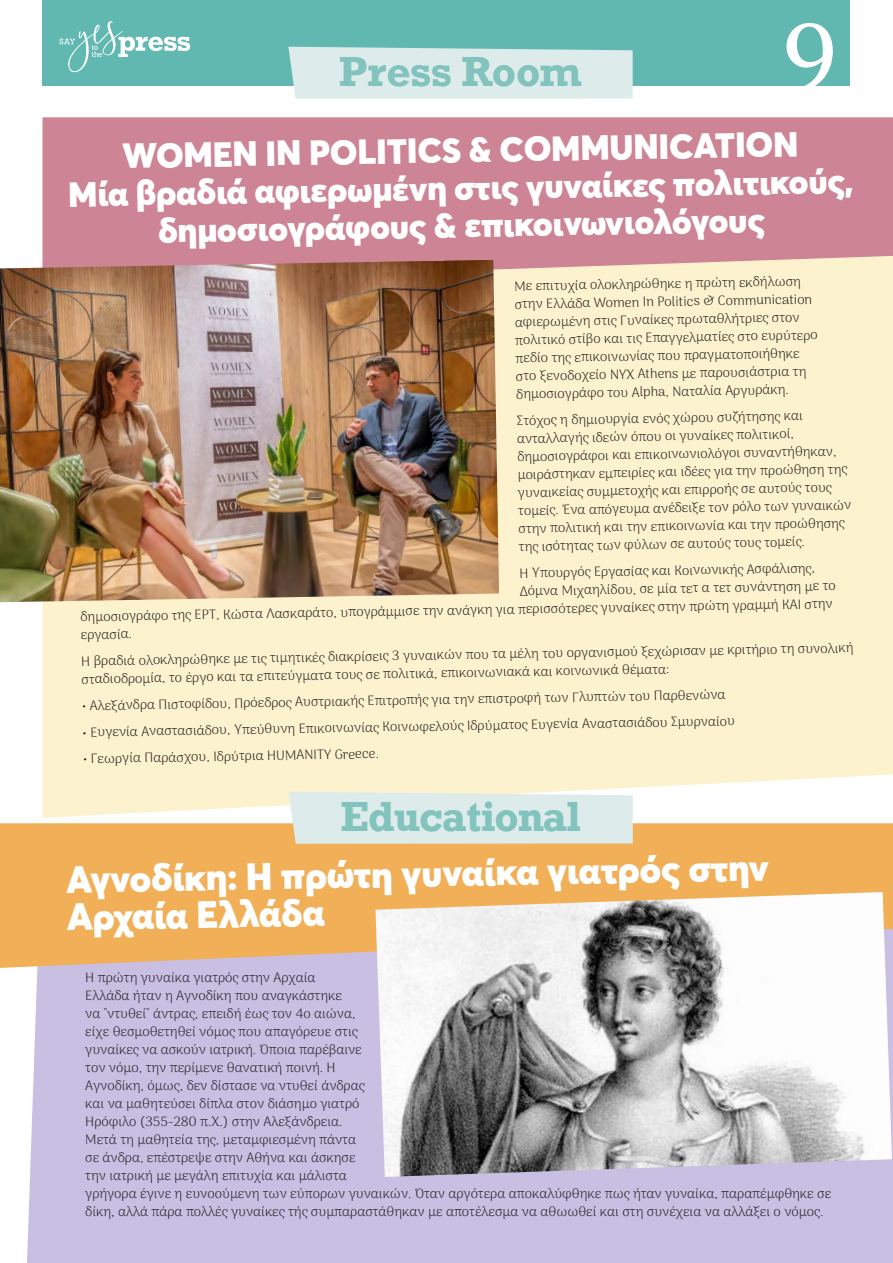
<style>
.page{position:relative;width:893px;height:1263px;background:#fff}
.page>*{position:absolute;margin:0;border:0;box-sizing:border-box;transform-origin:0 0}
.t1{font:97.5px "Georgia";color:#fff}
.t2{font:700 39.6px "Rockwell";letter-spacing:-.02em;color:#82c3bd}
.t3{font:700 39.6px "Rockwell";color:#82c3bd}
.t4{font:900 37.5px/37.5px "Averta";color:#fff}
.t5{font:900 34.5px/37.5px "Averta";color:#fff;text-align:center}
.t6{font:100 13.5px/18px "Arima";color:#231f20}
</style>
<div class="page">
<div style="left:43px;top:0;width:807px;height:85px;background:#61b8b0"></div>
<svg style="left:60px;top:21px;width:130px;height:51px"></svg>
<div style="left:43px;top:285px;width:850px;height:533px;background:#fcf2ce"></div>
<svg style="left:43px;top:117px;width:850px;height:168px;background:#d08c98"></svg>
<div style="left:27px;top:968px;width:866px;height:295px;background:#c9bfe3"></div>
<div style="left:0;top:823px;width:893px;height:145px;background:#f1af58"></div>
<div style="left:288px;top:47px;width:345px;height:52px;background:#ddecea"></div>
<div style="left:288px;top:792px;width:345px;height:52px;background:#ddecea"></div>
<img style="left:375px;top:892px;width:517px;height:285px">
<img style="left:0;top:260px;width:499px;height:342px">
<h1 class="t1" style="left:782px;top:-29px;width:57px">9</h1>
<h3 class="t5" style="left:67px;top:138px;width:787px;rotate:-1deg">WOMEN IN POLITICS &amp; COMMUNICATION<br>Μία βραδιά αφιερωμένη στις γυναίκες πολιτικούς, δημοσιογράφους &amp; επικοινωνιολόγους</h3>
<h2 class="t3" style="left:339px;top:46px;width:245px">Press Room</h2>
<p class="t6" style="left:514px;top:277px;width:304px;rotate:-1deg">Με επιτυχία ολοκληρώθηκε η πρώτη εκδήλωση στην Ελλάδα Women In Politics &amp; Communication αφιερωμένη στις Γυναίκες πρωταθλήτριες στον πολιτικό στίβο και τις Επαγγελματίες στο ευρύτερο πεδίο της επικοινωνίας που πραγματοποιήθηκε στο ξενοδοχείο NYX Athens με παρουσιάστρια τη δημοσιογράφο του Alpha, Ναταλία Αργυράκη.</p>
<p class="t6" style="left:516px;top:411px;width:335px;rotate:-1deg">Στόχος η δημιουργία ενός χώρου συζήτησης και ανταλλαγής ιδεών όπου οι γυναίκες πολιτικοί, δημοσιογράφοι και επικοινωνιολόγοι συναντήθηκαν, μοιράστηκαν εμπειρίες και ιδέες για την προώθηση της γυναικείας συμμετοχής και επιρροής σε αυτούς τους τομείς. Ένα απόγευμα ανέδειξε τον ρόλο των γυναικών στην πολιτική και την επικοινωνία και την προώθησης της ισότητας των φύλων σε αυτούς τους τομείς.</p>
<p class="t6" style="left:519px;top:564px;width:297px;rotate:-1deg">Η Υπουργός Εργασίας και Κοινωνικής Ασφάλισης,</p>
<p class="t6" style="left:519px;top:582px;width:318px;rotate:-1deg">Δόμνα Μιχαηλίδου, σε μία τετ α τετ συνάντηση με το</p>
<p class="t6" style="left:80px;top:607px;width:754px;rotate:-1deg">δημοσιογράφο της ΕΡΤ, Κώστα Λασκαράτο, υπογράμμισε την ανάγκη για περισσότερες γυναίκες στην πρώτη γραμμή ΚΑΙ στην</p>
<p class="t6" style="left:81px;top:625px;width:53px;rotate:-1deg">εργασία.</p>
<p class="t6" style="left:81px;top:652px;width:774px;rotate:-1deg">Η βραδιά ολοκληρώθηκε με τις τιμητικές διακρίσεις 3 γυναικών που τα μέλη του οργανισμού ξεχώρισαν με κριτήριο τη συνολική σταδιοδρομία, το έργο και τα επιτεύγματα τους σε πολιτικά, επικοινωνιακά και κοινωνικά θέματα:</p>
<p class="t6" style="left:82px;top:696px;width:645px;rotate:-1deg">• Αλεξάνδρα Πιστοφίδου, Πρόεδρος Αυστριακής Επιτροπής για την επιστροφή των Γλυπτών του Παρθενώνα</p>
<p class="t6" style="left:82px;top:723px;width:654px;rotate:-1deg">• Ευγενία Αναστασιάδου, Υπεύθυνη Επικοινωνίας Κοινωφελούς Ιδρύματος Ευγενία Αναστασιάδου Σμυρναίου</p>
<p class="t6" style="left:83px;top:749px;width:298px;rotate:-1deg">• Γεωργία Παράσχου, Ιδρύτρια HUMANITY Greece.</p>
<h2 class="t2" style="left:340px;top:791px;width:242px">Educational</h2>
<h3 class="t4" style="left:66px;top:860px;width:704px;rotate:-1deg">Αγνοδίκη: Η πρώτη γυναίκα γιατρός στην<br>Αρχαία Ελλάδα</h3>
<p class="t6" style="left:85px;top:969px;width:747px">Η πρώτη γυναίκα γιατρός στην Αρχαία<br>Ελλάδα ήταν η Αγνοδίκη που αναγκάστηκε<br>να "ντυθεί" άντρας, επειδή έως τον 4ο αιώνα,<br>είχε θεσμοθετηθεί νόμος που απαγόρευε στις<br>γυναίκες να ασκούν ιατρική. Όποια παρέβαινε<br>τον νόμο, την περίμενε θανατική ποινή. Η<br>Αγνοδίκη, όμως, δεν δίστασε να ντυθεί άνδρας<br>και να μαθητεύσει δίπλα στον διάσημο γιατρό<br>Ηρόφιλο (355-280 π.Χ.) στην Αλεξάνδρεια.<br>Μετά τη μαθητεία της, μεταμφιεσμένη πάντα<br>σε άνδρα, επέστρεψε στην Αθήνα και άσκησε<br>την ιατρική με μεγάλη επιτυχία και μάλιστα<br>γρήγορα έγινε η ευνοούμενη των εύπορων γυναικών. Όταν αργότερα αποκαλύφθηκε πως ήταν γυναίκα, παραπέμφθηκε σε δίκη, αλλά πάρα πολλές γυναίκες τής συμπαραστάθηκαν με αποτέλεσμα να αθωωθεί και στη συνέχεια να αλλάξει ο νόμος.</p>
</div>
